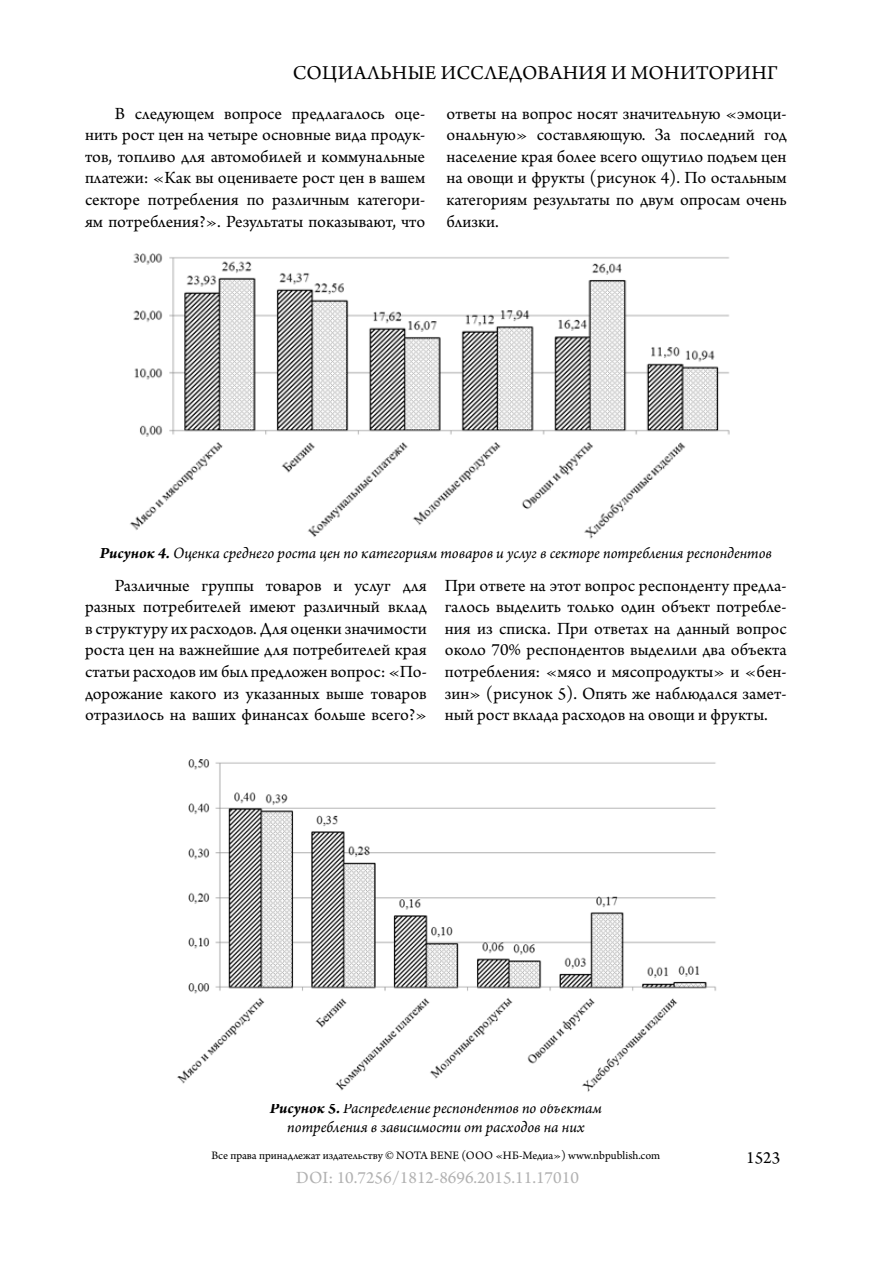
<style>
.page{position:relative;width:893px;height:1263px;background:#fff}
.page>*{position:absolute;margin:0;border:0;box-sizing:border-box;transform-origin:0 0}
.t1{font:20.7px "Arno Pro";letter-spacing:.01em;color:#000}
.t2{font:18px/21.6px "Arno Pro";color:#000;text-align:justify}
.t3{font:18px "Arno Pro";color:#b2b2b2}
.t4{font:italic 16.5px/19.5px "Arno Pro";letter-spacing:-.005em;color:#000;text-align:center}
.t5{font:12px "Arno Pro";color:#000}
.s1{font-weight:700}
</style>
<div class="page">
<img style="left:130px;top:253px;width:600px;height:286px">
<img style="left:177px;top:759px;width:540px;height:333px">
<p class="t1" style="left:293px;top:61px;width:487px">СОЦИАЛЬНЫЕ ИССЛЕДОВАНИЯ И МОНИТОРИНГ</p>
<p class="t2" style="left:85px;top:103px;width:342px;text-indent:30px">В следующем вопросе предлагалось оце&shy;нить рост цен на четыре основные вида продук&shy;тов, топливо для автомобилей и коммунальные платежи: «Как вы оцениваете рост цен в вашем секторе потребления по различным категори&shy;ям потребления?». Результаты показывают, что</p>
<p class="t2" style="left:446px;top:103px;width:342px">ответы на вопрос носят значительную «эмоци&shy;ональную» составляющую. За последний год население края более всего ощутило подъем цен на овощи и фрукты (рисунок 4). По остальным категориям результаты по двум опросам очень близки.</p>
<p class="t4" style="left:100px;top:544px;width:674px"><span class="s1">Рисунок 4.</span> Оценка среднего роста цен по категориям товаров и услуг в секторе потребления респондентов</p>
<p class="t2" style="left:85px;top:575px;width:343px;text-indent:30px">Различные группы товаров и услуг для разных потребителей имеют различный вклад в структуру их расходов. Для оценки значимости роста цен на важнейшие для потребителей края статьи расходов им был предложен вопрос: «По&shy;дорожание какого из указанных выше товаров отразилось на ваших финансах больше всего?»</p>
<p class="t2" style="left:445px;top:575px;width:343px">При ответе на этот вопрос респонденту предла&shy;галось выделить только один объект потребле&shy;ния из списка. При ответах на данный вопрос около 70% респондентов выделили два объекта потребления: «мясо и мясопродукты» и «бен&shy;зин» (рисунок 5). Опять же наблюдался замет&shy;ный рост вклада расходов на овощи и фрукты.</p>
<p class="t4" style="left:270px;top:1099px;width:334px"><span class="s1">Рисунок 5.</span> Распределение респондентов по объектам потребления в зависимости от расходов на них</p>
<p class="t5" style="left:211px;top:1149px;width:450px">Все права принадлежат издательству © NOTA BENE (ООО «НБ-Медиа») www.nbpublish.com</p>
<p class="t2" style="left:746px;top:1148px;width:36px">1523</p>
<p class="t3" style="left:296px;top:1167px;width:284px">DOI: 10.7256/1812-8696.2015.11.17010</p>
</div>
